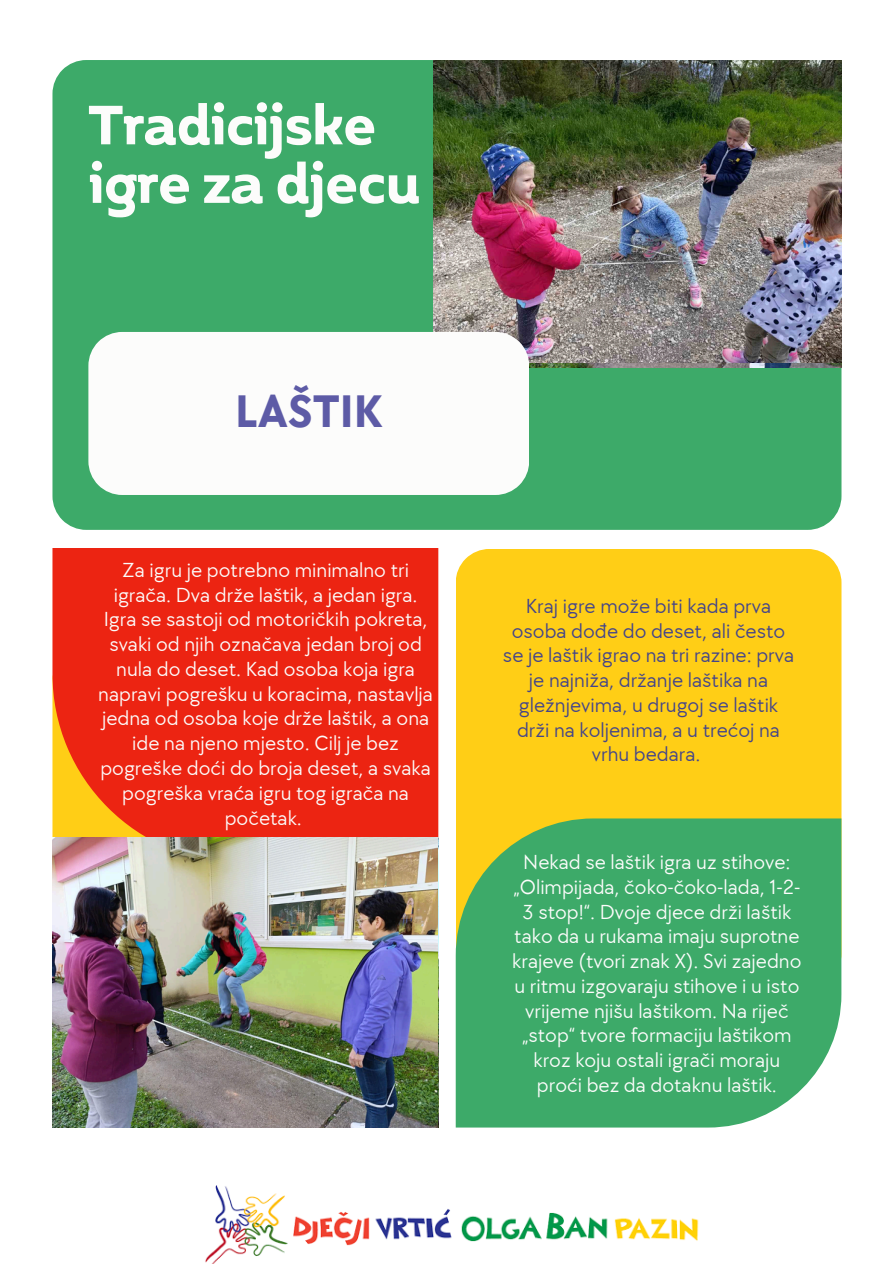
<style>
.page{position:relative;width:894px;height:1264px;background:#fff}
.page>*{position:absolute;margin:0;border:0;box-sizing:border-box;transform-origin:0 0}
.t1{font:700 66px/58.5px "Boriboon";letter-spacing:-.015em;color:#fcfcfb}
.t2{font:700 47.1px "TT Chocolates";color:#5d5ba6}
.t3{font:21px/24.8px "TT Chocolates";color:#fcfcfb;text-align:center}
.t4{font:21px/24.8px "TT Chocolates";color:#43448b;text-align:center}
</style>
<div class="page">
<div style="left:52px;top:60px;width:789px;height:470px;background:#3daa69"></div>
<img style="left:433px;top:60px;width:408px;height:303px">
<svg style="left:88px;top:332px;width:441px;height:163px"></svg>
<div style="left:456px;top:549px;width:385px;height:269px;background:#ffce16"></div>
<svg style="left:455px;top:818px;width:386px;height:309px;background:#4aae6b"></svg>
<div style="left:52px;top:549px;width:386px;height:288px;background:#ec2412"></div>
<img style="left:205px;top:1185px;width:494px;height:78px">
<img style="left:52px;top:837px;width:385px;height:290px">
<p class="t1" style="left:88px;top:92px;width:333px">Tradicijske igre za djecu</p>
<p class="t2" style="left:235px;top:384px;width:149px">LAŠTIK</p>
<p class="t3" style="left:98px;top:558px;width:336px">Za igru je potrebno minimalno tri igrača. Dva drže laštik, a jedan igra.<br>Igra se sastoji od motoričkih pokreta, svaki od njih označava jedan broj od nula do deset. Kad osoba koja igra napravi pogrešku u koracima, nastavlja jedna od osoba koje drže laštik, a ona ide na njeno mjesto. Cilj je bez pogreške doći do broja deset, a svaka pogreška vraća igru tog igrača na početak.</p>
<p class="t4" style="left:503px;top:594px;width:292px">Kraj igre može biti kada prva osoba dođe do deset, ali često se je laštik igrao na tri razine: prva je najniža, držanje laštika na gležnjevima, u drugoj se laštik drži na koljenima, a u trećoj na vrhu bedara.</p>
<h2 class="t3" style="left:512px;top:850px;width:290px">Nekad se laštik igra uz stihove: „Olimpijada, čoko-čoko-lada, 1-2-<br>3 stop!“. Dvoje djece drži laštik tako da u rukama imaju suprotne krajeve (tvori znak X). Svi zajedno u ritmu izgovaraju stihove i u isto vrijeme njišu laštikom. Na riječ „stop“ tvore formaciju laštikom kroz koju ostali igrači moraju proći bez da dotaknu laštik.</h2>
</div>
